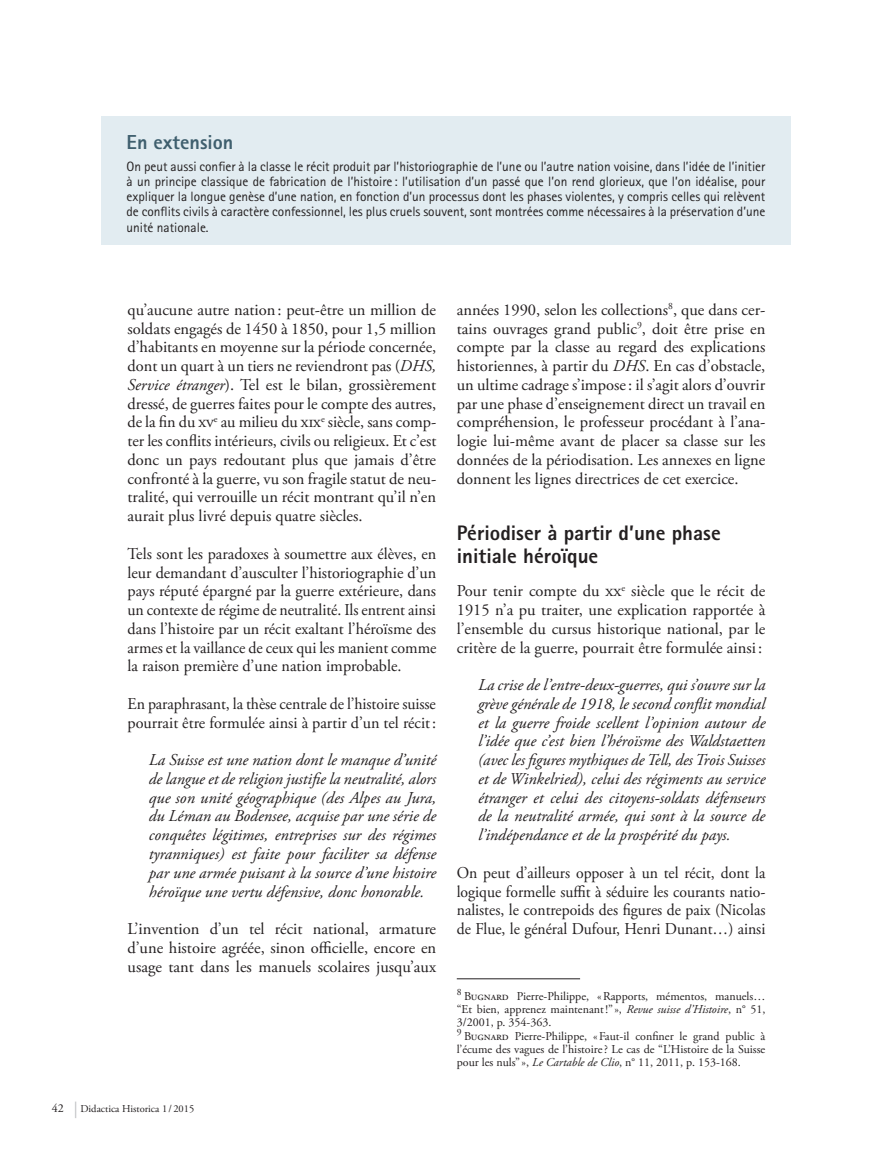
<style>
.page{position:relative;width:893px;height:1149px;background:#fff}
.page>*{position:absolute;margin:0;border:0;box-sizing:border-box;transform-origin:0 0}
.t1{font:800 21px/22.5px "Rotis Sans Serif";color:#231f20}
.t2{font:800 20.25px "Rotis Sans Serif";color:#3f5f6e}
.t3{font:16.5px/18.8px "Adobe Garamond Pro";color:#231f20;text-align:justify}
.t4{font:italic 16.5px/18.8px "Adobe Garamond Pro";color:#231f20;text-align:justify}
.t5{font:16.5px/18.8px "Adobe Garamond Pro";color:#231f20;text-align:justify;scale:.95 1}
.t6{font:16.5px/18.8px "Adobe Garamond Pro";color:#231f20;scale:.96 1}
.t7{font:13.5px/15.3px "Rotis Sans Serif";color:#231f20;text-align:justify}
.t8{font:12px/12.8px "Adobe Garamond Pro";color:#231f20;text-align:justify}
.t9{font:10.5px "Adobe Garamond Pro";color:#231f20}
.t10{font:9.6px "Adobe Garamond Pro";color:#231f20}
.s1{font-style:italic}
.s2{font-size:12px}
.s3{font-size:16.5px;color:#bcbdc0}
</style>
<div class="page">
<hr style="left:457px;top:978px;width:123px;height:1px;background:#231f20">
<div style="left:101px;top:116px;width:690px;height:128px;background:#e2ecf1"></div>
<p class="t2" style="left:126px;top:129px;width:108px">En extension</p>
<p class="t7" style="left:126px;top:158px;width:640px">On peut aussi confier à la classe le récit produit par l’historiographie de l’une ou l’autre nation voisine, dans l’idée de l’initier à un principe classique de fabrication de l’histoire : l’utilisation d’un passé que l’on rend glorieux, que l’on idéalise, pour expliquer la longue genèse d’une nation, en fonction d’un processus dont les phases violentes, y compris celles qui relèvent de conflits civils à caractère confessionnel, les plus cruels souvent, sont montrées comme nécessaires à la préservation d’une unité nationale.</p>
<p class="t3" style="left:128px;top:301px;width:310px">qu’aucune autre nation: peut-être un million de soldats engagés de 1450 à 1850, pour 1,5 million d’habitants en moyenne sur la période concernée, dont un quart à un tiers ne reviendront pas (<span class="s1">DHS, Service étranger</span>). Tel est le bilan, grossièrement dressé, de guerres faites pour le compte des autres, de la fin du xv<sup>e</sup> au milieu du xix<sup>e</sup> siècle, sans comp&shy;ter les conflits intérieurs, civils ou religieux. Et c’est donc un pays redoutant plus que jamais d’être confronté à la guerre, vu son fragile statut de neu&shy;tralité, qui verrouille un récit montrant qu’il n’en aurait plus livré depuis quatre siècles.</p>
<p class="t3" style="left:128px;top:544px;width:310px">Tels sont les paradoxes à soumettre aux élèves, en leur demandant d’ausculter l’historiographie d’un pays réputé épargné par la guerre extérieure, dans un contexte de régime de neutralité. Ils entrent ainsi dans l’histoire par un récit exaltant l’héroïsme des armes et la vaillance de ceux qui les manient comme la raison première d’une nation improbable.</p>
<p class="t6" style="left:128px;top:694px;width:323px">En paraphrasant, la thèse centrale de l’histoire suisse pourrait être formulée ainsi à partir d’un tel récit:</p>
<p class="t4" style="left:149px;top:750px;width:289px">La Suisse est une nation dont le manque d’unité de langue et de religion justifie la neutralité, alors que son unité géographique (des Alpes au Jura, du Léman au Bodensee, acquise par une série de conquêtes légitimes, entreprises sur des régimes tyranniques) est faite pour faciliter sa défense par une armée puisant à la source d’une histoire héroïque une vertu défensive, donc honorable.</p>
<p class="t3" style="left:128px;top:919px;width:310px">L’invention d’un tel récit national, armature d’une histoire agréée, sinon officielle, encore en usage tant dans les manuels scolaires jusqu’aux</p>
<p class="t9" style="left:52px;top:1101px;width:144px"><span class="s2">42</span> <span class="s3">|</span> Didactica Historica 1 / 2015</p>
<p class="t3" style="left:457px;top:301px;width:310px">années 1990, selon les collections<sup>8</sup>, que dans cer&shy;tains ouvrages grand public<sup>9</sup>, doit être prise en compte par la classe au regard des explications historiennes, à partir du <span class="s1">DHS</span>. En cas d’obstacle, un ultime cadrage s’impose: il s’agit alors d’ouvrir par une phase d’enseignement direct un travail en compréhension, le professeur procédant à l’ana&shy;logie lui-même avant de placer sa classe sur les données de la périodisation. Les annexes en ligne donnent les lignes directrices de cet exercice.</p>
<p class="t1" style="left:457px;top:521px;width:266px">Périodiser à partir d’une phase initiale héroïque</p>
<p class="t3" style="left:457px;top:582px;width:310px">Pour tenir compte du xx<sup>e</sup> siècle que le récit de 1915 n’a pu traiter, une explication rapportée à l’ensemble du cursus historique national, par le critère de la guerre, pourrait être formulée ainsi:</p>
<p class="t4" style="left:478px;top:675px;width:289px">La crise de l’entre-deux-guerres, qui s’ouvre sur la grève générale de 1918, le second conflit mondial et la guerre froide scellent l’opinion autour de l’idée que c’est bien l’héroïsme des Waldstaetten (avec les figures mythiques de Tell, des Trois Suisses et de Winkelried), celui des régiments au service étranger et celui des citoyens-soldats défenseurs de la neutralité armée, qui sont à la source de l’indépendance et de la prospérité du pays.</p>
<p class="t5" style="left:457px;top:863px;width:327px">On peut d’ailleurs opposer à un tel récit, dont la logique formelle suffit à séduire les courants natio&shy;nalistes, le contrepoids des figures de paix (Nicolas de Flue, le général Dufour, Henri Dunant…) ainsi</p>
<p class="t10" style="left:457px;top:985px;width:6px">8</p>
<p class="t8" style="left:457px;top:989px;width:310px;text-indent:7px">Bugnard Pierre-Philippe, «Rapports, mémentos, manuels… “Et bien, apprenez maintenant!” », <span class="s1">Revue suisse d’Histoire</span>, n° 51, 3/2001, p. 354-363.</p>
<p class="t10" style="left:457px;top:1025px;width:6px">9</p>
<p class="t8" style="left:457px;top:1030px;width:310px;text-indent:7px">Bugnard Pierre-Philippe, «Faut-il confiner le grand public à l’écume des vagues de l’histoire? Le cas de “L’Histoire de la Suisse pour les nuls” », <span class="s1">Le Cartable de Clio</span>, n° 11, 2011, p. 153-168.</p>
</div>
